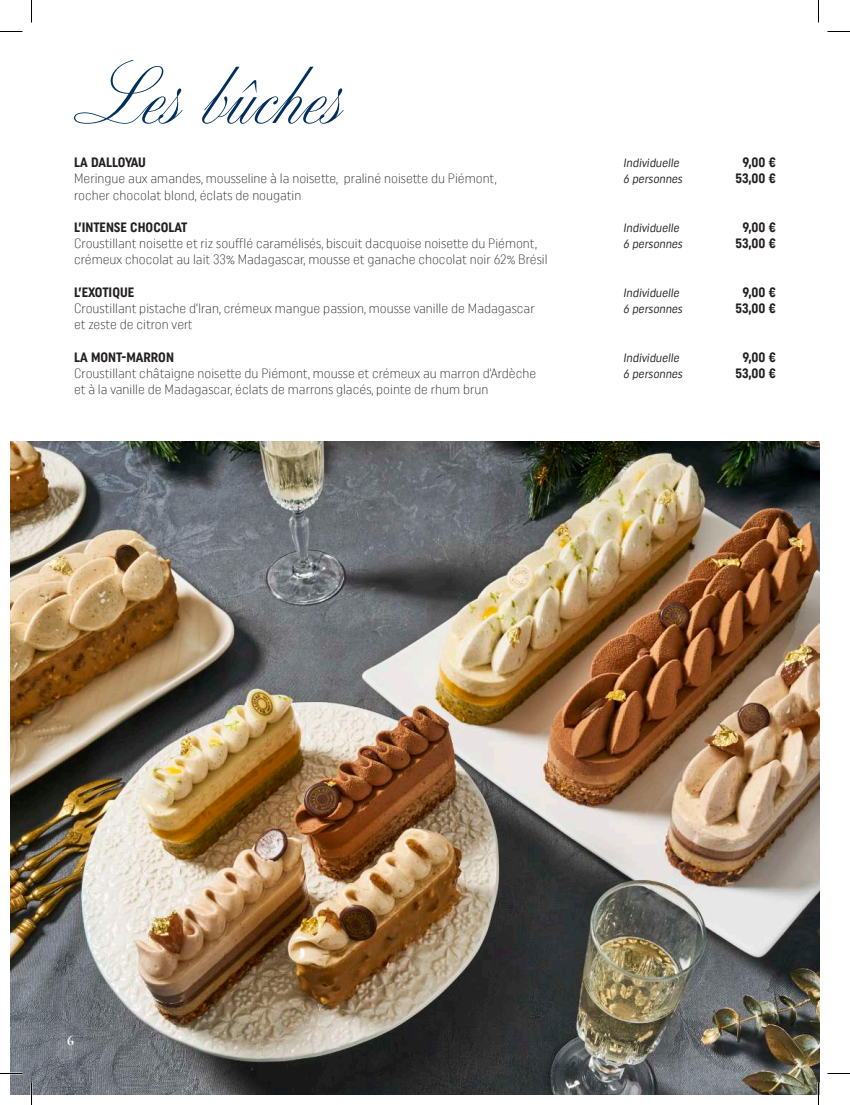
<style>
.page{position:relative;width:850px;height:1105px;background:#fff}
.page>*{position:absolute;margin:0;border:0;box-sizing:border-box;transform-origin:0 0}
.t1{font:75px "Altesse Std Regular 24 pt";color:#002f5e}
.t2{font:700 15px "Cormorant Garamond";color:#fff}
.t3{font:300 13.5px "Uniform Condensed";color:#231f20}
.t4{font:13.5px "Uniform Condensed 4";color:#231f20}
.t5{font:12px "Uniform Condensed 6";color:#231f20}
</style>
<div class="page">
<img style="left:10px;top:442px;width:809px;height:652px">
<hr style="left:0;top:1072px;width:22px;height:2px;background:#fff">
<hr style="left:817px;top:1082px;width:2px;height:23px;background:#fff">
<svg style="left:0;top:31px;width:22px;height:1px"></svg>
<svg style="left:827px;top:31px;width:23px;height:1px"></svg>
<svg style="left:0;top:1073px;width:22px;height:1px"></svg>
<svg style="left:827px;top:1073px;width:23px;height:1px"></svg>
<svg style="left:31px;top:0;width:1px;height:22px"></svg>
<svg style="left:31px;top:1082px;width:1px;height:23px"></svg>
<svg style="left:818px;top:0;width:1px;height:22px"></svg>
<svg style="left:818px;top:1082px;width:1px;height:23px"></svg>
<h1 class="t1" style="left:74px;top:51px;width:269px">Les bûches</h1>
<p class="t4" style="left:74px;top:154px;width:73px">LA DALLOYAU</p>
<p class="t5" style="left:623px;top:156px;width:59px">Individuelle</p>
<p class="t4" style="left:742px;top:154px;width:35px">9,00 €</p>
<p class="t3" style="left:74px;top:171px;width:424px">Meringue aux amandes, mousseline à la noisette, praliné noisette du Piémont,</p>
<p class="t5" style="left:623px;top:172px;width:63px">6 personnes</p>
<p class="t4" style="left:735px;top:171px;width:42px">53,00 €</p>
<p class="t3" style="left:74px;top:187px;width:229px">rocher chocolat blond, éclats de nougatin</p>
<p class="t4" style="left:74px;top:219px;width:115px">L’INTENSE CHOCOLAT</p>
<p class="t5" style="left:623px;top:221px;width:59px">Individuelle</p>
<p class="t4" style="left:742px;top:219px;width:35px">9,00 €</p>
<p class="t3" style="left:74px;top:235px;width:464px">Croustillant noisette et riz soufflé caramélisés, biscuit dacquoise noisette du Piémont,</p>
<p class="t5" style="left:623px;top:237px;width:63px">6 personnes</p>
<p class="t4" style="left:735px;top:235px;width:42px">53,00 €</p>
<p class="t3" style="left:74px;top:252px;width:475px">crémeux chocolat au lait 33% Madagascar, mousse et ganache chocolat noir 62% Brésil</p>
<p class="t4" style="left:74px;top:284px;width:62px">L’EXOTIQUE</p>
<p class="t5" style="left:623px;top:285px;width:59px">Individuelle</p>
<p class="t4" style="left:742px;top:284px;width:35px">9,00 €</p>
<p class="t3" style="left:74px;top:300px;width:462px">Croustillant pistache d’Iran, crémeux mangue passion, mousse vanille de Madagascar</p>
<p class="t5" style="left:623px;top:302px;width:63px">6 personnes</p>
<p class="t4" style="left:735px;top:300px;width:42px">53,00 €</p>
<p class="t3" style="left:74px;top:316px;width:120px">et zeste de citron vert</p>
<p class="t4" style="left:74px;top:349px;width:101px">LA MONT-MARRON</p>
<p class="t5" style="left:623px;top:350px;width:59px">Individuelle</p>
<p class="t4" style="left:742px;top:349px;width:35px">9,00 €</p>
<p class="t3" style="left:74px;top:365px;width:463px">Croustillant châtaigne noisette du Piémont, mousse et crémeux au marron d’Ardèche</p>
<p class="t5" style="left:623px;top:366px;width:63px">6 personnes</p>
<p class="t4" style="left:735px;top:365px;width:42px">53,00 €</p>
<p class="t3" style="left:74px;top:381px;width:416px">et à la vanille de Madagascar, éclats de marrons glacés, pointe de rhum brun</p>
<p class="t2" style="left:67px;top:1031px;width:8px">6</p>
</div>
